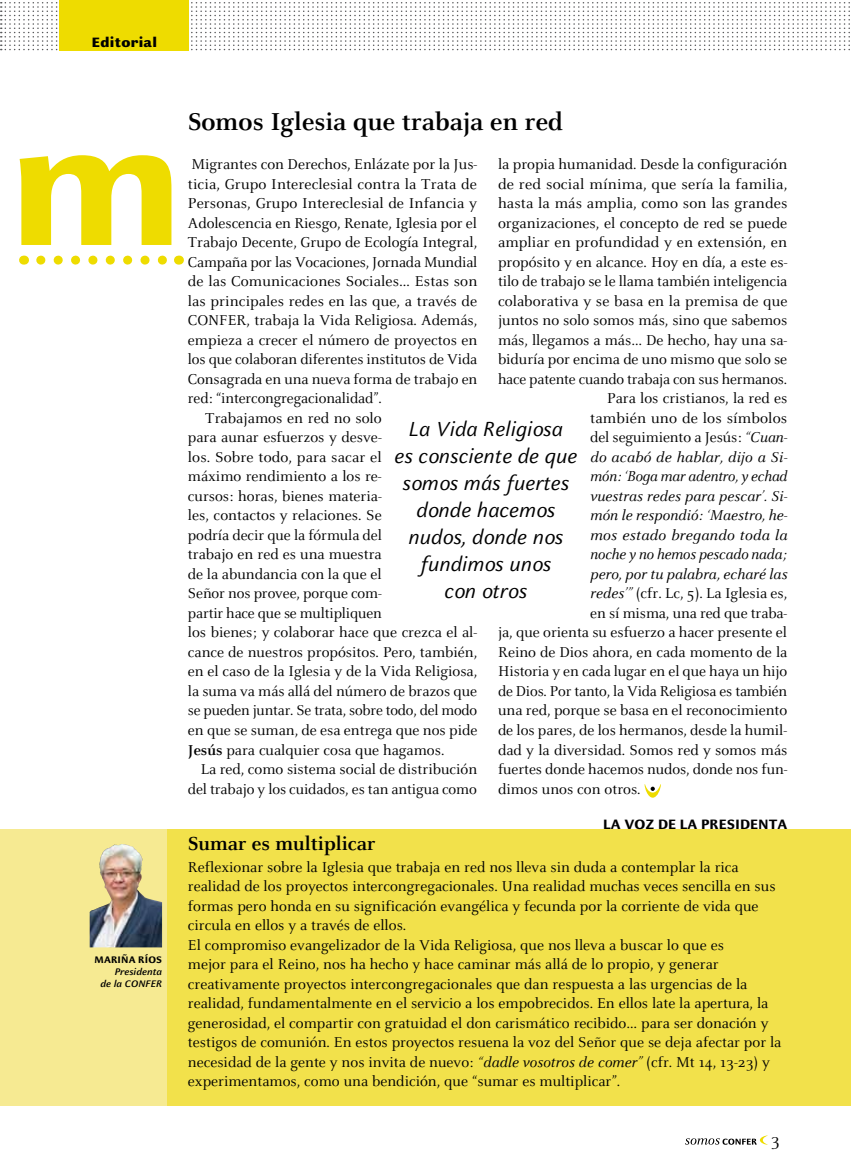
<style>
.page{position:relative;width:851px;height:1170px;background:#fff}
.page>*{position:absolute;margin:0;border:0;box-sizing:border-box;transform-origin:0 0}
.t1{font:800 195px "Celeste Sans Pro";color:#eedc00}
.t2{font:700 27px "Celeste Pro";color:#000}
.t3{font:italic 22.5px/27px "Celeste Sans Pro";color:#000;text-align:center}
.t4{font:700 21px "Celeste Pro";color:#000}
.t5{font:18px "Celeste Pro";color:#000}
.t6{font:15.75px/19.5px "Celeste Pro";color:#000}
.t7{font:italic 15.75px "Celeste Pro";color:#000}
.t8{font:800 15px "Celeste Sans Pro";color:#000}
.t9{font:900 15px "Celeste Sans Pro";letter-spacing:.02em;color:#000}
.t10{font:italic 700 10.5px/12px "Celeste Sans Pro";color:#000;text-align:right}
.t11{font:800 10.5px "Celeste Sans Pro";letter-spacing:.01em;color:#000}
.s1{font-weight:700}
.s2{font-style:italic}
</style>
<div class="page">
<svg style="left:685px;top:1135px;width:82px;height:9px"></svg>
<svg style="left:1px;top:0;width:849px;height:50px"></svg>
<div style="left:60px;top:0;width:129px;height:51px;background:#eedc00"></div>
<div style="left:0;top:828px;width:850px;height:277px;background:#f2e14b"></div>
<div style="left:0;top:828px;width:167px;height:277px;background:#f6ea92"></div>
<img style="left:90px;top:844px;width:72px;height:103px">
<svg style="left:41px;top:255px;width:126px;height:9px"></svg>
<svg style="left:644px;top:784px;width:16px;height:13px"></svg>
<p class="t9" style="left:92px;top:32px;width:67px">Editorial</p>
<h1 class="t1" style="left:9px;top:57px;width:175px">M</h1>
<p class="t11" style="left:94px;top:953px;width:69px">MARIÑA RÍOS</p>
<p class="t10" style="left:100px;top:965px;width:63px">Presidenta<br>de la confer</p>
<h2 class="t2" style="left:188px;top:105px;width:376px">Somos Iglesia que trabaja en red</h2>
<p class="t6" style="left:191px;top:154px;width:287px">Migrantes con Derechos, Enlázate por la Jus-</p>
<p class="t6" style="left:188px;top:174px;width:290px">ticia, Grupo Intereclesial contra la Trata de</p>
<p class="t6" style="left:188px;top:193px;width:290px">Personas, Grupo Intereclesial de Infancia y</p>
<p class="t6" style="left:188px;top:213px;width:290px">Adolescencia en Riesgo, Renate, Iglesia por el</p>
<p class="t6" style="left:188px;top:232px;width:291px">Trabajo Decente, Grupo de Ecología Integral,</p>
<p class="t6" style="left:188px;top:252px;width:291px">Campaña por las Vocaciones, Jornada Mundial</p>
<p class="t6" style="left:188px;top:271px;width:291px">de las Comunicaciones Sociales… Estas son</p>
<p class="t6" style="left:188px;top:291px;width:291px">las principales redes en las que, a través de</p>
<p class="t6" style="left:188px;top:310px;width:291px">CONFER, trabaja la Vida Religiosa. Además,</p>
<p class="t6" style="left:188px;top:330px;width:291px">empieza a crecer el número de proyectos en</p>
<p class="t6" style="left:188px;top:349px;width:291px">los que colaboran diferentes institutos de Vida</p>
<p class="t6" style="left:188px;top:369px;width:291px">Consagrada en una nueva forma de trabajo en</p>
<p class="t6" style="left:188px;top:388px;width:195px">red: “intercongregacionalidad”.</p>
<p class="t6" style="left:205px;top:408px;width:178px">Trabajamos en red no solo</p>
<p class="t6" style="left:188px;top:427px;width:195px">para aunar esfuerzos y desve-</p>
<p class="t6" style="left:188px;top:447px;width:195px">los. Sobre todo, para sacar el</p>
<p class="t6" style="left:188px;top:466px;width:195px">máximo rendimiento a los re-</p>
<p class="t6" style="left:188px;top:486px;width:195px">cursos: horas, bienes materia-</p>
<p class="t6" style="left:188px;top:505px;width:195px">les, contactos y relaciones. Se</p>
<p class="t6" style="left:188px;top:525px;width:195px">podría decir que la fórmula del</p>
<p class="t6" style="left:188px;top:544px;width:195px">trabajo en red es una muestra</p>
<p class="t6" style="left:188px;top:564px;width:195px">de la abundancia con la que el</p>
<p class="t6" style="left:188px;top:583px;width:195px">Señor nos provee, porque com-</p>
<p class="t6" style="left:188px;top:603px;width:195px">partir hace que se multipliquen</p>
<p class="t6" style="left:188px;top:622px;width:291px">los bienes; y colaborar hace que crezca el al-</p>
<p class="t6" style="left:188px;top:642px;width:291px">cance de nuestros propósitos. Pero, también,</p>
<p class="t6" style="left:188px;top:661px;width:291px">en el caso de la Iglesia y de la Vida Religiosa,</p>
<p class="t6" style="left:188px;top:681px;width:290px">la suma va más allá del número de brazos que</p>
<p class="t6" style="left:188px;top:700px;width:291px">se pueden juntar. Se trata, sobre todo, del modo</p>
<p class="t6" style="left:188px;top:720px;width:291px">en que se suman, de esa entrega que nos pide</p>
<p class="t6" style="left:188px;top:739px;width:258px"><span class="s1">Jesús</span> para cualquier cosa que hagamos.</p>
<p class="t6" style="left:201px;top:759px;width:278px">La red, como sistema social de distribución</p>
<p class="t6" style="left:188px;top:778px;width:290px">del trabajo y los cuidados, es tan antigua como</p>
<p class="t6" style="left:498px;top:154px;width:291px">la propia humanidad. Desde la configuración</p>
<p class="t6" style="left:498px;top:174px;width:291px">de red social mínima, que sería la familia,</p>
<p class="t6" style="left:498px;top:193px;width:291px">hasta la más amplia, como son las grandes</p>
<p class="t6" style="left:498px;top:213px;width:290px">organizaciones, el concepto de red se puede</p>
<p class="t6" style="left:498px;top:232px;width:290px">ampliar en profundidad y en extensión, en</p>
<p class="t6" style="left:498px;top:252px;width:291px">propósito y en alcance. Hoy en día, a este es-</p>
<p class="t6" style="left:498px;top:271px;width:291px">tilo de trabajo se le llama también inteligencia</p>
<p class="t6" style="left:498px;top:291px;width:291px">colaborativa y se basa en la premisa de que</p>
<p class="t6" style="left:498px;top:310px;width:291px">juntos no solo somos más, sino que sabemos</p>
<p class="t6" style="left:498px;top:330px;width:291px">más, llegamos a más… De hecho, hay una sa-</p>
<p class="t6" style="left:498px;top:349px;width:291px">biduría por encima de uno mismo que solo se</p>
<p class="t6" style="left:498px;top:369px;width:290px">hace patente cuando trabaja con sus hermanos.</p>
<p class="t6" style="left:607px;top:388px;width:182px">Para los cristianos, la red es</p>
<p class="t6" style="left:590px;top:408px;width:198px">también uno de los símbolos</p>
<p class="t6" style="left:590px;top:427px;width:199px">del seguimiento a Jesús: <span class="s2">“Cuan-</span></p>
<p class="t7" style="left:590px;top:447px;width:199px">do acabó de hablar, dijo a Si-</p>
<p class="t7" style="left:590px;top:466px;width:199px">món: ‘Boga mar adentro, y echad</p>
<p class="t7" style="left:590px;top:486px;width:199px">vuestras redes para pescar’. Si-</p>
<p class="t7" style="left:590px;top:505px;width:199px">món le respondió: ‘Maestro, he-</p>
<p class="t7" style="left:590px;top:525px;width:199px">mos estado bregando toda la</p>
<p class="t7" style="left:590px;top:544px;width:198px">noche y no hemos pescado nada;</p>
<p class="t7" style="left:590px;top:564px;width:199px">pero, por tu palabra, echaré las</p>
<p class="t6" style="left:590px;top:583px;width:199px"><span class="s2">redes’”</span> (cfr. Lc, 5). La Iglesia es,</p>
<p class="t6" style="left:590px;top:603px;width:198px">en sí misma, una red que traba-</p>
<p class="t6" style="left:498px;top:622px;width:290px">ja, que orienta su esfuerzo a hacer presente el</p>
<p class="t6" style="left:498px;top:642px;width:291px">Reino de Dios ahora, en cada momento de la</p>
<p class="t6" style="left:498px;top:661px;width:291px">Historia y en cada lugar en el que haya un hijo</p>
<p class="t6" style="left:498px;top:681px;width:291px">de Dios. Por tanto, la Vida Religiosa es también</p>
<p class="t6" style="left:498px;top:700px;width:291px">una red, porque se basa en el reconocimiento</p>
<p class="t6" style="left:498px;top:720px;width:291px">de los pares, de los hermanos, desde la humil-</p>
<p class="t6" style="left:498px;top:739px;width:291px">dad y la diversidad. Somos red y somos más</p>
<p class="t6" style="left:498px;top:759px;width:291px">fuertes donde hacemos nudos, donde nos fun-</p>
<p class="t6" style="left:498px;top:778px;width:144px">dimos unos con otros.</p>
<h3 class="t3" style="left:394px;top:415px;width:184px">La Vida Religiosa<br>es consciente de que somos más fuertes donde hacemos nudos, donde nos fundimos unos<br>con otros</h3>
<h3 class="t4" style="left:188px;top:830px;width:189px">Sumar es multiplicar</h3>
<p class="t8" style="left:603px;top:814px;width:116px">LA VOZ DE LA PRESIDE</p>
<p class="t8" style="left:758px;top:814px;width:21px">NTA</p>
<p class="t6" style="left:188px;top:856px;width:595px">Reflexionar sobre la Iglesia que trabaja en red nos lleva sin duda a contemplar la rica realidad de los proyectos intercongregacionales. Una realidad muchas veces sencilla en sus formas pero honda en su significación evangélica y fecunda por la corriente de vida que circula en ellos y a través de ellos.<br>El compromiso evangelizador de la Vida Religiosa, que nos lleva a buscar lo que es<br>mejor para el Reino, nos ha hecho y hace caminar más allá de lo propio, y generar creativamente proyectos intercongregacionales que dan respuesta a las urgencias de la realidad, fundamentalmente en el servicio a los empobrecidos. En ellos late la apertura, la generosidad, el compartir con gratuidad el don carismático recibido… para ser donación y testigos de comunión. En estos proyectos resuena la voz del Señor que se deja afectar por la necesidad de la gente y nos invita de nuevo: <span class="s2">“dadle vosotros de comer”</span> (cfr. Mt 14, 13-23) y experimentamos, como una bendición, que “sumar es multiplicar”.</p>
<p class="t5" style="left:770px;top:1127px;width:10px">3</p>
</div>
